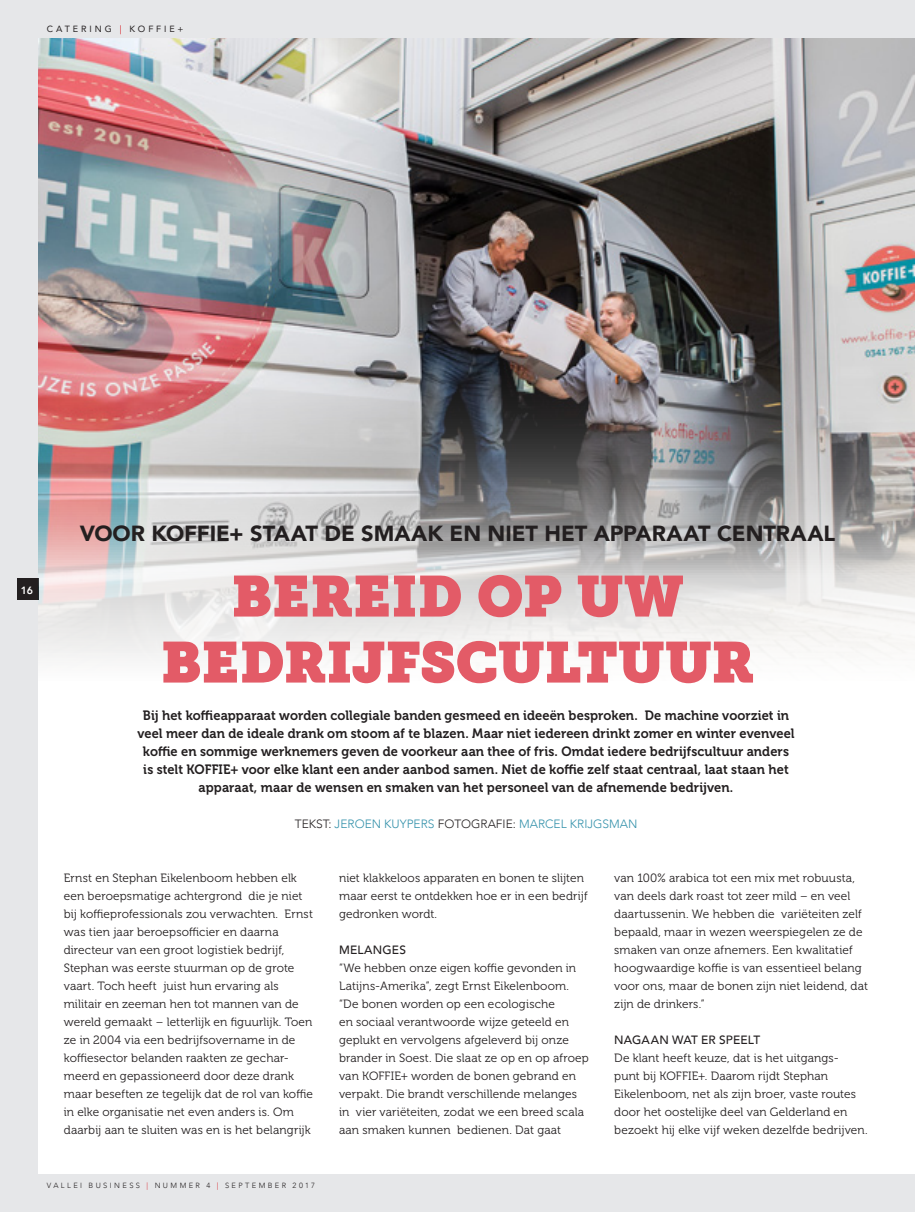
<style>
.page{position:relative;width:915px;height:1212px;background:#fff}
.page>*{position:absolute;margin:0;border:0;box-sizing:border-box;transform-origin:0 0}
.t1{font:57px/66px "Museo Slab";letter-spacing:-.01em;color:#e35b67;text-align:center}
.t2{font:900 21.9px "Avenir";letter-spacing:-.005em;color:#231f20}
.t3{font:13.5px/18px "Museo 700";letter-spacing:.005em;color:#231f20;text-align:center;scale:.95 1}
.t4{font:500 13.5px "Avenir";color:#fff}
.t5{font:12px/18px "Museo 300";letter-spacing:.01em;color:#231f20}
.t6{font:300 12px "Avenir";color:#3391aa}
.t7{font:500 12px "Avenir";letter-spacing:.015em;color:#231f20}
.t8{font:9px "Avenir";letter-spacing:.325em;color:#231f20}
.t9{font:300 7.5px "Avenir";letter-spacing:.32em;color:#231f20}
.s1{color:#d81c23}
.s2{font-weight:800;font-size:10.5px}
.s3{color:#231f20}
</style>
<div class="page">
<div style="left:0;top:0;width:914px;height:1212px;background:#e6e7e9"></div>
<div style="left:38px;top:38px;width:876px;height:1136px;background:#fff"></div>
<div style="left:17px;top:578px;width:21px;height:22px;background:#231f20"></div>
<img style="left:38px;top:38px;width:876px;height:620px">
<p class="t8" style="left:47px;top:22px;width:138px">CATERING <span class="s1">|</span> KOFFIE+</p>
<p class="t4" style="left:18px;top:578px;width:16px">16<span class="s2">16</span></p>
<h2 class="t2" style="left:80px;top:515px;width:756px">VOOR KOFFIE+ STAAT DE SMAAK EN NIET HET APPARAAT CENTRAAL</h2>
<h1 class="t1" style="left:161px;top:564px;width:595px">BEREID OP UW<br>BEDRIJFSCULTUUR</h1>
<p class="t3" style="left:137px;top:707px;width:693px">Bij het koffieapparaat worden collegiale banden gesmeed en ideeën besproken. De machine voorziet in veel meer dan de ideale drank om stoom af te blazen. Maar niet iedereen drinkt zomer en winter evenveel koffie en sommige werknemers geven de voorkeur aan thee of fris. Omdat iedere bedrijfscultuur anders is stelt KOFFIE+ voor elke klant een ander aanbod samen. Niet de koffie zelf staat centraal, laat staan het apparaat, maar de wensen en smaken van het personeel van de afnemende bedrijven.</p>
<p class="t6" style="left:295px;top:817px;width:344px"><span class="s3">TEKST:</span> JEROEN KUYPERS <span class="s3">FOTOGRAFIE:</span> MARCEL KRIJGSMAN</p>
<p class="t5" style="left:64px;top:869px;width:250px">Ernst en Stephan Eikelenboom hebben elk een beroepsmatige achtergrond die je niet bij koffieprofessionals zou verwachten. Ernst was tien jaar beroepsofficier en daarna directeur van een groot logistiek bedrijf, Stephan was eerste stuurman op de grote vaart. Toch heeft juist hun ervaring als militair en zeeman hen tot mannen van de wereld gemaakt – letterlijk en figuurlijk. Toen ze in 2004 via een bedrijfsovername in de koffiesector belanden raakten ze gechar&shy;meerd en gepassioneerd door deze drank maar beseften ze tegelijk dat de rol van koffie in elke organisatie net even anders is. Om daarbij aan te sluiten was en is het belangrijk</p>
<p class="t5" style="left:339px;top:869px;width:250px">niet klakkeloos apparaten en bonen te slijten maar eerst te ontdekken hoe er in een bedrijf gedronken wordt.</p>
<p class="t7" style="left:339px;top:939px;width:68px">MELANGES</p>
<p class="t5" style="left:339px;top:959px;width:251px">“We hebben onze eigen koffie gevonden in Latijns-Amerika”, zegt Ernst Eikelenboom. “De bonen worden op een ecologische<br>en sociaal verantwoorde wijze geteeld en geplukt en vervolgens afgeleverd bij onze brander in Soest. Die slaat ze op en op afroep van KOFFIE+ worden de bonen gebrand en verpakt. Die brandt verschillende melanges in vier variëteiten, zodat we een breed scala aan smaken kunnen bedienen. Dat gaat</p>
<p class="t5" style="left:614px;top:869px;width:255px">van 100% arabica tot een mix met robuusta, van deels dark roast tot zeer mild – en veel daartussenin. We hebben die variëteiten zelf bepaald, maar in wezen weerspiegelen ze de smaken van onze afnemers. Een kwalitatief hoogwaardige koffie is van essentieel belang voor ons, maar de bonen zijn niet leidend, dat zijn de drinkers.”</p>
<p class="t7" style="left:614px;top:1029px;width:147px">NAGAAN WAT ER SPEELT</p>
<p class="t5" style="left:614px;top:1049px;width:255px">De klant heeft keuze, dat is het uitgangs&shy;punt bij KOFFIE+. Daarom rijdt Stephan Eikelenboom, net als zijn broer, vaste routes door het oostelijke deel van Gelderland en bezoekt hij elke vijf weken dezelfde bedrijven.</p>
<p class="t9" style="left:47px;top:1181px;width:270px">VALLEI BUSINESS <span class="s1">|</span> NUMMER 4 <span class="s1">|</span> SEPTEMBER 2017</p>
</div>
